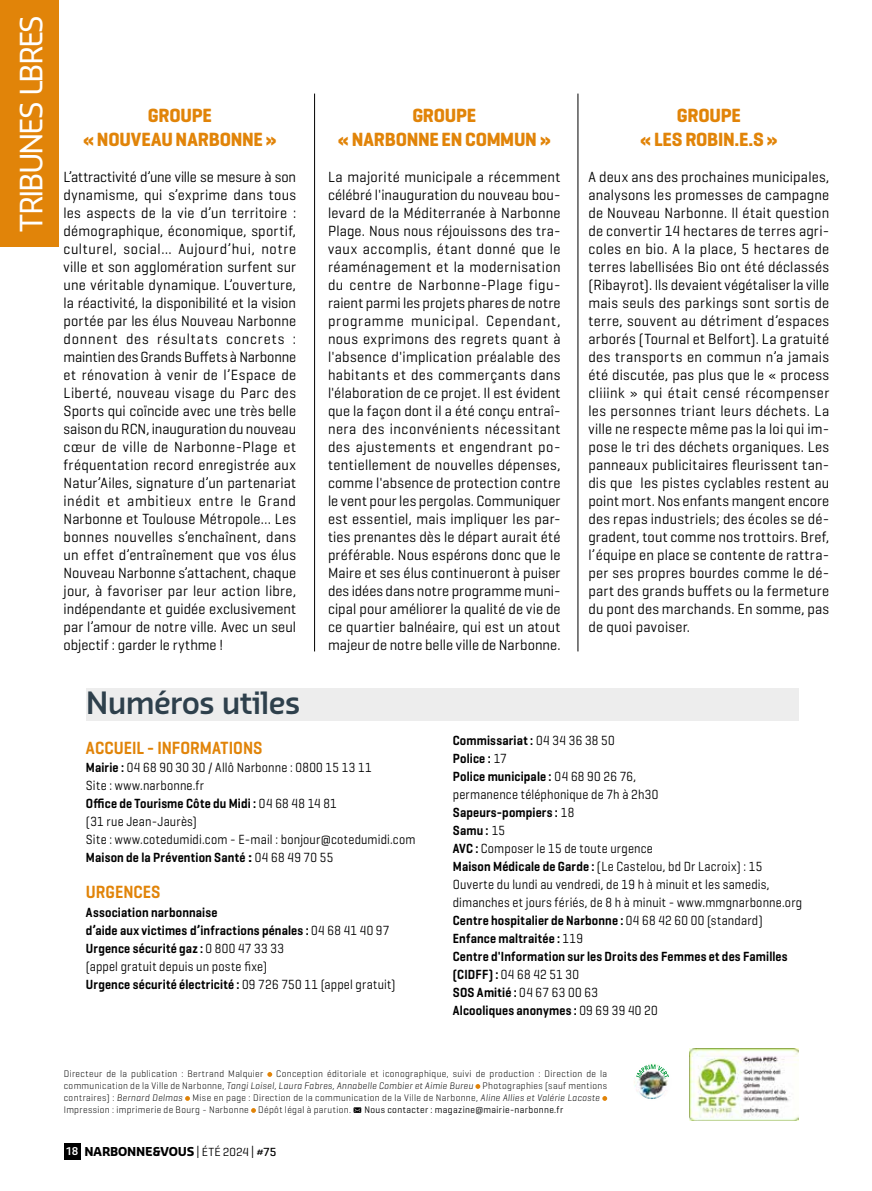
<style>
.page{position:relative;width:872px;height:1191px;background:#fff}
.page>*{position:absolute;margin:0;border:0;box-sizing:border-box;transform-origin:0 0}
.t1{font:600 30px "Sansa Pro";letter-spacing:-.035em;color:#2e404c}
.t2{font:30px "Sansa Pro";letter-spacing:-.07em;color:#fff}
.t3{font:700 19.5px/23.4px "Geogrotesque";letter-spacing:-.015em;color:#e18409;text-align:center;scale:.95 1}
.t4{font:600 18px "Geogrotesque";color:#e18409;scale:.9 1}
.t5{font:15px/18px "Geogrotesque";letter-spacing:.01em;color:#000;text-align:justify;scale:.95 1}
.t6{font:13.5px/18px "Geogrotesque";letter-spacing:.015em;color:#000;scale:.9 1}
.t7{font:600 13.5px/18px "Geogrotesque";letter-spacing:.015em;color:#000;scale:.9 1}
.t8{font:700 12px "Sansa Pro";letter-spacing:-.02em;color:#000}
.t9{font:300 9.75px/12px "Geogrotesque";letter-spacing:.035em;color:#000;scale:.95 1}
.t10{font:9.75px "Geogrotesque";letter-spacing:.04em;color:#000;scale:.95 1}
.s1{font-weight:600}
.s2{font-weight:700}
.s3{font-weight:400}
.s4{font-style:italic}
.s5{font-weight:600;font-size:10.5px;color:#fff}
.s6{font-family:"Geogrotesque";font-weight:400;font-size:18px}
.s7{font-family:"Geogrotesque";font-weight:400}
.s8{font-family:"Geogrotesque";font-weight:500}
</style>
<div class="page">
<div style="left:64px;top:1143px;width:16px;height:16px;background:#000"></div>
<div style="left:86px;top:687px;width:712px;height:33px;background:#ededed"></div>
<img style="left:635px;top:1064px;width:34px;height:34px">
<svg style="left:646px;top:1096px;width:11px;height:3px"></svg>
<img style="left:690px;top:1048px;width:108px;height:72px">
<svg style="left:267px;top:1072px;width:5px;height:4px"></svg>
<svg style="left:475px;top:1084px;width:5px;height:4px"></svg>
<svg style="left:185px;top:1096px;width:5px;height:4px"></svg>
<svg style="left:602px;top:1096px;width:5px;height:4px"></svg>
<svg style="left:251px;top:1108px;width:5px;height:4px"></svg>
<svg style="left:353px;top:1107px;width:8px;height:5px"></svg>
<hr style="left:314px;top:94px;width:1px;height:557px;background:#000">
<hr style="left:577px;top:94px;width:1px;height:557px;background:#000">
<div style="left:0;top:0;width:59px;height:247px;background:#e18409"></div>
<h1 class="t2" style="left:12px;top:232px;width:218px;rotate:-90deg">TRIBUNES LBRES</h1>
<h2 class="t3" style="left:83px;top:104px;width:206px">GROUPE<br>« NOUVEAU NARBONNE »</h2>
<p class="t5" style="left:64px;top:167px;width:246px">L’attractivité d’une ville se mesure à son dynamisme, qui s’exprime dans tous les aspects de la vie d’un territoire : démographique, économique, sportif, culturel, social… Aujourd’hui, notre ville et son agglomération surfent sur une véritable dynamique. L’ouverture, la réactivité, la disponibilité et la vision portée par les élus Nouveau Narbonne donnent des résultats concrets : maintien des Grands Buffets à Narbonne et rénovation à venir de l’Espace de Liberté, nouveau visage du Parc des Sports qui coïncide avec une très belle saison du RCN, inauguration du nouveau cœur de ville de Narbonne-Plage et fréquentation record enregistrée aux Natur’Ailes, signature d’un partenariat inédit et ambitieux entre le Grand Narbonne et Toulouse Métropole… Les bonnes nouvelles s’enchaînent, dans un effet d’entraînement que vos élus Nouveau Narbonne s’attachent, chaque jour, à favoriser par leur action libre, indépendante et guidée exclusivement par l’amour de notre ville. Avec un seul objectif : garder le rythme !</p>
<h2 class="t3" style="left:337px;top:104px;width:226px">GROUPE<br>« NARBONNE EN COMMUN »</h2>
<p class="t5" style="left:328px;top:167px;width:246px">La majorité municipale a récemment célébré l'inauguration du nouveau bou&shy;levard de la Méditerranée à Narbonne Plage. Nous nous réjouissons des tra&shy;vaux accomplis, étant donné que le réaménagement et la modernisation du centre de Narbonne-Plage figu&shy;raient parmi les projets phares de notre programme municipal. Cependant, nous exprimons des regrets quant à l'absence d'implication préalable des habitants et des commerçants dans l'élaboration de ce projet. Il est évident que la façon dont il a été conçu entraî&shy;nera des inconvénients nécessitant des ajustements et engendrant po&shy;tentiellement de nouvelles dépenses, comme l'absence de protection contre le vent pour les pergolas. Communiquer est essentiel, mais impliquer les par&shy;ties prenantes dès le départ aurait été préférable. Nous espérons donc que le Maire et ses élus continueront à puiser des idées dans notre programme muni&shy;cipal pour améliorer la qualité de vie de ce quartier balnéaire, qui est un atout majeur de notre belle ville de Narbonne.</p>
<h2 class="t3" style="left:639px;top:104px;width:147px">GROUPE<br>« LES ROBIN.E.S »</h2>
<p class="t5" style="left:588px;top:167px;width:255px">A deux ans des prochaines municipales, analysons les promesses de campagne de Nouveau Narbonne. Il était question de convertir 14 hectares de terres agri&shy;coles en bio. A la place, 5 hectares de terres labellisées Bio ont été déclassés (Ribayrot). Ils devaient végétaliser la ville mais seuls des parkings sont sortis de terre, souvent au détriment d’espaces arborés (Tournal et Belfort). La gratuité des transports en commun n’a jamais été discutée, pas plus que le « process cliiink » qui était censé récompenser les personnes triant leurs déchets. La ville ne respecte même pas la loi qui im&shy;pose le tri des déchets organiques. Les panneaux publicitaires fleurissent tan&shy;dis que les pistes cyclables restent au point mort. Nos enfants mangent encore des repas industriels; des écoles se dé&shy;gradent, tout comme nos trottoirs. Bref, l’équipe en place se contente de rattra&shy;per ses propres bourdes comme le dé&shy;part des grands buffets ou la fermeture du pont des marchands. En somme, pas de quoi pavoiser.</p>
<h1 class="t1" style="left:86px;top:683px;width:216px">Numéros utiles</h1>
<p class="t4" style="left:86px;top:737px;width:198px">ACCUEIL - INFORMATIONS</p>
<p class="t6" style="left:86px;top:758px;width:368px"><span class="s1">Mairie :</span> 04 68 90 30 30 / Allô Narbonne : 0800 15 13 11<br>Site : www.narbonne.fr<br><span class="s1">Office de Tourisme Côte du Midi :</span> 04 68 48 14 81<br>(31 rue Jean-Jaurès)<br>Site : www.cotedumidi.com - E-mail : bonjour@cotedumidi.com <span class="s1">Maison de la Prévention Santé</span> <span class="s2">:</span> 04 68 49 70 55</p>
<p class="t4" style="left:86px;top:881px;width:84px">URGENCES</p>
<p class="t7" style="left:86px;top:902px;width:345px">Association narbonnaise<br>d’aide aux victimes d’infractions pénales : <span class="s3">04 68 41 40 97<br></span>Urgence sécurité gaz : <span class="s3">0 800 47 33 33<br>(appel gratuit depuis un poste fixe)<br></span>Urgence sécurité électricité : <span class="s3">09 726 750 11 (appel gratuit)</span></p>
<p class="t6" style="left:453px;top:730px;width:390px"><span class="s1">Commissariat :</span> 04 34 36 38 50<br><span class="s1">Police :</span> 17<br><span class="s1">Police municipale :</span> 04 68 90 26 76,<br>permanence téléphonique de 7h à 2h30<br><span class="s1">Sapeurs-pompiers :</span> 18<br><span class="s1">Samu :</span> 15<br><span class="s1">AVC :</span> Composer le 15 de toute urgence<br><span class="s1">Maison Médicale de Garde :</span> (Le Castelou, bd Dr Lacroix) : 15<br>Ouverte du lundi au vendredi, de 19 h à minuit et les samedis, dimanches et jours fériés, de 8 h à minuit - www.mmgnarbonne.org <span class="s1">Centre hospitalier de Narbonne :</span> 04 68 42 60 00 (standard)<br><span class="s1">Enfance maltraitée :</span> 119<br><span class="s1">Centre d'Information sur les Droits des Femmes et des Familles (CIDFF) :</span> 04 68 42 51 30<br><span class="s1">SOS Amitié :</span> 04 67 63 00 63<br><span class="s1">Alcooliques anonymes :</span> 09 69 39 40 20</p>
<p class="t9" style="left:64px;top:1067px;width:573px;text-indent:212px">Conception éditoriale et iconographique, suivi de production : Direction de la communication de la Ville de Narbonne, <span class="s4">Tangi Loisel, Laura Fabres, Annabelle Combier et Aimie Bureu</span> Photographies (sauf mentions contraires) : <span class="s4">Bernard Delmas</span> Mise en page : Direction de la communication de la Ville de Narbonne, <span class="s4">Aline Allies et Valérie Lacoste </span>Impression : imprimerie de Bourg - Narbonne Dépôt légal à parution.</p>
<p class="t9" style="left:64px;top:1067px;width:211px">Directeur de la publication : Bertrand Malquier</p>
<p class="t10" style="left:364px;top:1103px;width:211px">Nous contacter : magazine@mairie-narbonne.fr</p>
<p class="t8" style="left:66px;top:1144px;width:212px"><span class="s5">18</span> NARBONNE&amp;VOUS <span class="s6">I</span> <span class="s7">ÉTÉ 2024</span> <span class="s6">I</span> <span class="s8">#75</span></p>
</div>
